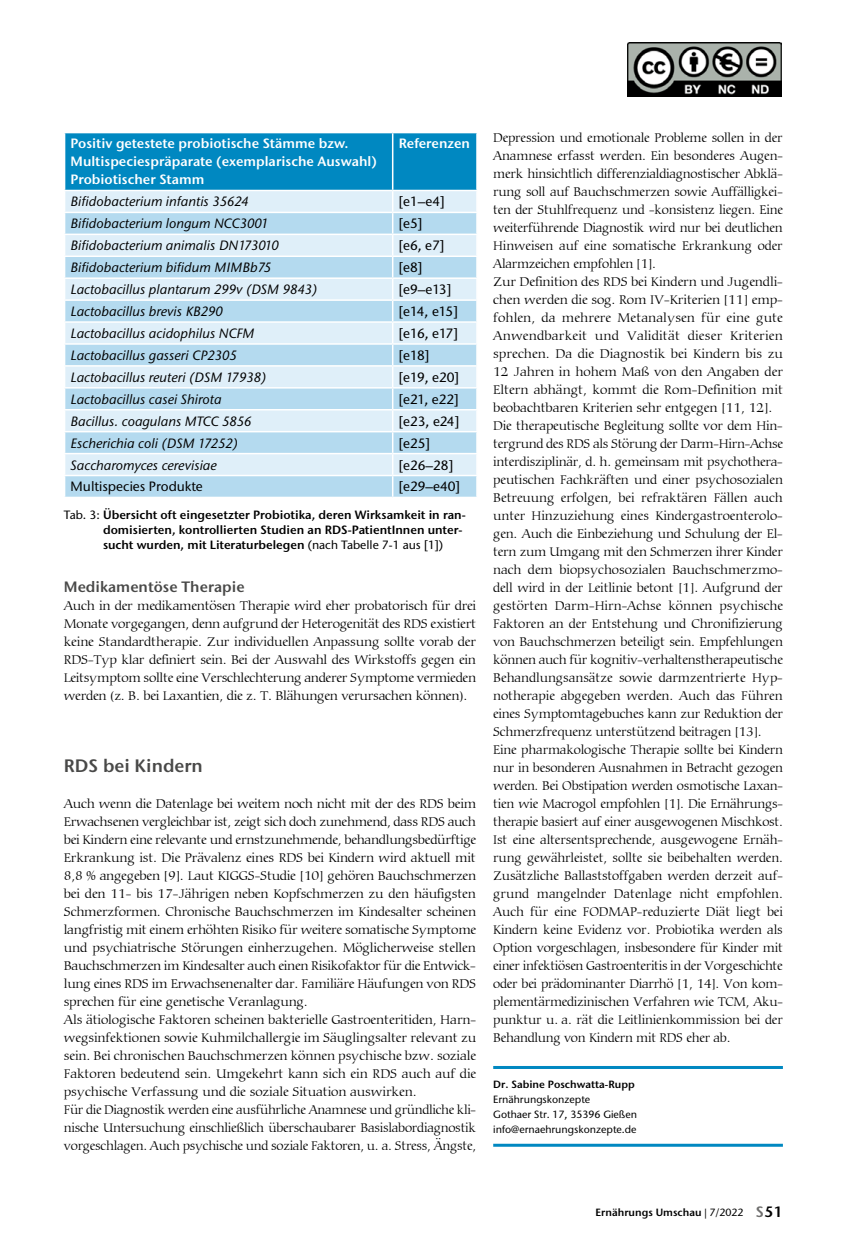
<style>
.page{position:relative;width:851px;height:1246px;background:#fff}
.page>*{position:absolute;margin:0;border:0;box-sizing:border-box;transform-origin:0 0}
.t1{font:600 18px "Stone Sans ITC Pro";color:#494948}
.t2{font:600 15px "Stone Sans ITC Pro";color:#494948}
.t3{font:300 13.5px/18px "Carmina BT";letter-spacing:-.015em;color:#000}
.t4{font:italic 500 13.5px "Stone Sans ITC Std";color:#000}
.t5{font:500 13.5px "Stone Sans ITC Std";color:#000}
.t6{font:600 13.5px/18px "Stone Sans ITC Pro";color:#fff}
.t7{font:600 12px/15px "Stone Sans ITC Pro";color:#000}
.t8{font:500 10.5px/15px "Stone Sans ITC Std";color:#000}
.t9{font:600 10.5px "Stone Sans ITC Pro";color:#000}
.s1{font-family:"Stone Sans ITC Std";font-weight:500}
.s2{font-size:15px;color:#6f6f6e}
.s3{font-size:15px}
</style>
<div class="page">
<hr style="left:493px;top:1066px;width:289px;height:3px;background:#0088c1">
<hr style="left:493px;top:1144px;width:289px;height:3px;background:#0088c1">
<svg style="left:64px;top:133px;width:413px;height:364px;background:#aed8ec"></svg>
<img style="left:627px;top:43px;width:154px;height:54px">
<p class="t6" style="left:71px;top:135px;width:308px">Positiv getestete probiotische Stämme bzw.<br>Multispeciespräparate (exemplarische Auswahl)<br>Probiotischer Stamm</p>
<p class="t6" style="left:398px;top:135px;width:73px">Referenzen</p>
<p class="t4" style="left:71px;top:194px;width:179px">Bifidobacterium infantis 35624</p>
<p class="t5" style="left:398px;top:193px;width:47px">[e1–e4]</p>
<p class="t4" style="left:71px;top:215px;width:199px">Bifidobacterium longum NCC3001</p>
<p class="t5" style="left:398px;top:215px;width:25px">[e5]</p>
<p class="t4" style="left:71px;top:237px;width:210px">Bifidobacterium animalis DN173010</p>
<p class="t5" style="left:398px;top:237px;width:47px">[e6, e7]</p>
<p class="t4" style="left:71px;top:259px;width:202px">Bifidobacterium bifidum MIMBb75</p>
<p class="t5" style="left:398px;top:259px;width:25px">[e8]</p>
<p class="t4" style="left:71px;top:281px;width:248px">Lactobacillus plantarum 299v (DSM 9843)</p>
<p class="t5" style="left:398px;top:281px;width:54px">[e9–e13]</p>
<p class="t4" style="left:71px;top:303px;width:154px">Lactobacillus brevis KB290</p>
<p class="t5" style="left:398px;top:303px;width:61px">[e14, e15]</p>
<p class="t4" style="left:71px;top:325px;width:185px">Lactobacillus acidophilus NCFM</p>
<p class="t5" style="left:398px;top:325px;width:61px">[e16, e17]</p>
<p class="t4" style="left:71px;top:347px;width:168px">Lactobacillus gasseri CP2305</p>
<p class="t5" style="left:398px;top:347px;width:32px">[e18]</p>
<p class="t4" style="left:71px;top:369px;width:197px">Lactobacillus reuteri (DSM 17938)</p>
<p class="t5" style="left:398px;top:369px;width:62px">[e19, e20]</p>
<p class="t4" style="left:71px;top:391px;width:152px">Lactobacillus casei Shirota</p>
<p class="t5" style="left:398px;top:391px;width:62px">[e21, e22]</p>
<p class="t4" style="left:71px;top:413px;width:182px">Bacillus. coagulans MTCC 5856</p>
<p class="t5" style="left:398px;top:413px;width:62px">[e23, e24]</p>
<p class="t4" style="left:71px;top:435px;width:169px">Escherichia coli (DSM 17252)</p>
<p class="t5" style="left:398px;top:435px;width:33px">[e25]</p>
<p class="t4" style="left:71px;top:457px;width:148px">Saccharomyces cerevisiae</p>
<p class="t5" style="left:398px;top:456px;width:56px">[e26–28]</p>
<p class="t5" style="left:71px;top:478px;width:134px">Multispecies Produkte</p>
<p class="t5" style="left:398px;top:478px;width:63px">[e29–e40]</p>
<p class="t7" style="left:103px;top:507px;width:364px;text-indent:-39px"><span class="s1">Tab. 3:</span> Übersicht oft eingesetzter Probiotika, deren Wirksamkeit in ran&shy;domisierten, kontrollierten Studien an RDS-PatientInnen unter&shy;sucht wurden, mit Literaturbelegen <span class="s1">(nach Tabelle 7-1 aus [1])</span></p>
<p class="t2" style="left:64px;top:578px;width:182px">Medikamentöse Therapie</p>
<p class="t3" style="left:64px;top:597px;width:414px;text-align:justify">Auch in der medikamentösen Therapie wird eher probatorisch für drei Monate vorgegangen, denn aufgrund der Heterogenität des RDS existiert keine Standardtherapie. Zur individuellen Anpassung sollte vorab der RDS-Typ klar definiert sein. Bei der Auswahl des Wirkstoffs gegen ein Leitsymptom sollte eine Verschlechterung anderer Symptome vermieden werden (z. B. bei Laxantien, die z. T. Blähungen verursachen können).</p>
<h1 class="t1" style="left:64px;top:755px;width:141px">RDS bei Kindern</h1>
<p class="t3" style="left:64px;top:795px;width:414px">Auch wenn die Datenlage bei weitem noch nicht mit der des RDS beim Erwachsenen vergleichbar ist, zeigt sich doch zunehmend, dass RDS auch bei Kindern eine relevante und ernstzunehmende, behandlungsbedürftige Erkrankung ist. Die Prävalenz eines RDS bei Kindern wird aktuell mit 8,8 % angegeben [9]. Laut KIGGS-Studie [10] gehören Bauchschmerzen bei den 11- bis 17-Jährigen neben Kopfschmerzen zu den häufigsten Schmerzformen. Chronische Bauchschmerzen im Kindesalter scheinen langfristig mit einem erhöhten Risiko für weitere somatische Symptome und psychiatrische Störungen einherzugehen. Möglicherweise stellen Bauchschmerzen im Kindesalter auch einen Risikofaktor für die Entwick&shy;lung eines RDS im Erwachsenenalter dar. Familiäre Häufungen von RDS sprechen für eine genetische Veranlagung.<br>Als ätiologische Faktoren scheinen bakterielle Gastroenteritiden, Harn&shy;wegsinfektionen sowie Kuhmilchallergie im Säuglingsalter relevant zu sein. Bei chronischen Bauchschmerzen können psychische bzw. soziale Faktoren bedeutend sein. Umgekehrt kann sich ein RDS auch auf die psychische Verfassung und die soziale Situation auswirken.<br>Für die Diagnostik werden eine ausführliche Anamnese und gründliche kli&shy;nische Untersuchung einschließlich überschaubarer Basislabordiagnostik vorgeschlagen. Auch psychische und soziale Faktoren, u. a. Stress, Ängste,</p>
<p class="t3" style="left:493px;top:129px;width:291px">Depression und emotionale Probleme sollen in der Anamnese erfasst werden. Ein besonderes Augen&shy;merk hinsichtlich differenzialdiagnostischer Abklä&shy;rung soll auf Bauchschmerzen sowie Auffälligkei&shy;ten der Stuhlfrequenz und -konsistenz liegen. Eine weiterführende Diagnostik wird nur bei deutlichen Hinweisen auf eine somatische Erkrankung oder Alarmzeichen empfohlen [1].<br>Zur Definition des RDS bei Kindern und Jugendli&shy;chen werden die sog. Rom IV-Kriterien [11] emp&shy;fohlen, da mehrere Metanalysen für eine gute Anwendbarkeit und Validität dieser Kriterien sprechen. Da die Diagnostik bei Kindern bis zu 12 Jahren in hohem Maß von den Angaben der Eltern abhängt, kommt die Rom-Definition mit beobachtbaren Kriterien sehr entgegen [11, 12].<br>Die therapeutische Begleitung sollte vor dem Hin&shy;tergrund des RDS als Störung der Darm-Hirn-Achse interdisziplinär, d. h. gemeinsam mit psychothera&shy;peutischen Fachkräften und einer psychosozialen Betreuung erfolgen, bei refraktären Fällen auch unter Hinzuziehung eines Kindergastroenterolo&shy;gen. Auch die Einbeziehung und Schulung der El&shy;tern zum Umgang mit den Schmerzen ihrer Kinder nach dem biopsychosozialen Bauchschmerzmo&shy;dell wird in der Leitlinie betont [1]. Aufgrund der gestörten Darm-Hirn-Achse können psychische Faktoren an der Entstehung und Chronifizierung von Bauchschmerzen beteiligt sein. Empfehlungen können auch für kognitiv-verhaltenstherapeutische Behandlungsansätze sowie darmzentrierte Hyp&shy;notherapie abgegeben werden. Auch das Führen eines Symptomtagebuches kann zur Reduktion der Schmerzfrequenz unterstützend beitragen [13].<br>Eine pharmakologische Therapie sollte bei Kindern nur in besonderen Ausnahmen in Betracht gezogen werden. Bei Obstipation werden osmotische Laxan&shy;tien wie Macrogol empfohlen [1]. Die Ernährungs&shy;therapie basiert auf einer ausgewogenen Mischkost.<br>Ist eine altersentsprechende, ausgewogene Ernäh&shy;rung gewährleistet, sollte sie beibehalten werden.<br>Zusätzliche Ballaststoffgaben werden derzeit auf&shy;grund mangelnder Datenlage nicht empfohlen.<br>Auch für eine FODMAP-reduzierte Diät liegt bei Kindern keine Evidenz vor. Probiotika werden als Option vorgeschlagen, insbesondere für Kinder mit einer infektiösen Gastroenteritis in der Vorgeschichte oder bei prädominanter Diarrhö [1, 14]. Von kom&shy;plementärmedizinischen Verfahren wie TCM, Aku&shy;punktur u. a. rät die Leitlinienkommission bei der Behandlung von Kindern mit RDS eher ab.</p>
<p class="t9" style="left:493px;top:1078px;width:143px">Dr. Sabine Poschwatta-Rupp</p>
<p class="t8" style="left:493px;top:1092px;width:145px">Ernährungskonzepte<br>Gothaer Str. 17, 35396 Gießen info@ernaehrungskonzepte.de</p>
<p class="t9" style="left:595px;top:1205px;width:189px">Ernährungs Umschau <span class="s1">| 7/2022</span> <span class="s2">S</span><span class="s3">51</span></p>
</div>
